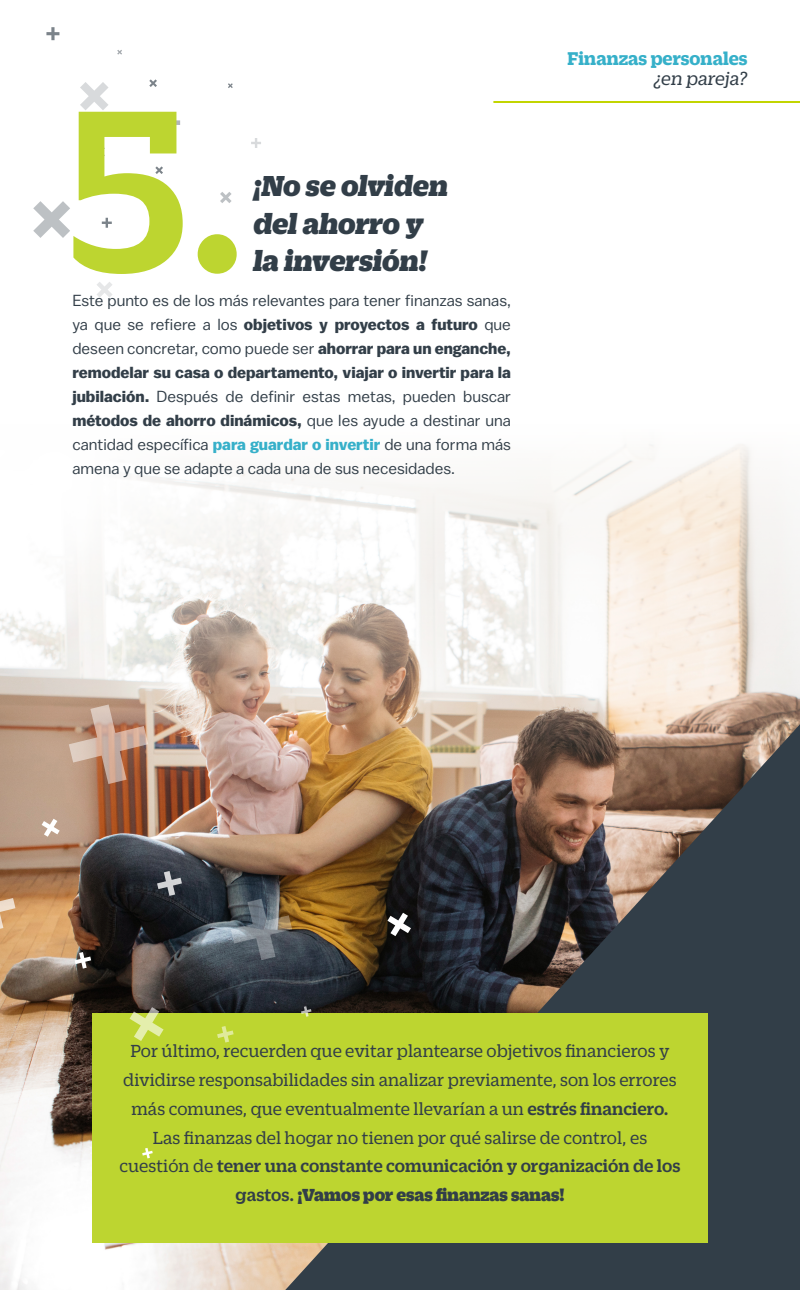
<style>
.page{position:relative;width:800px;height:1290px;background:#fff}
.page>*{position:absolute;margin:0;border:0;box-sizing:border-box;transform-origin:0 0}
.t1{font:500 250px "Duplicate Slab";color:#bdd530}
.t2{font:italic 800 31.3px/37.6px "Duplicate Slab";color:#323e48}
.t3{font:700 20px "Duplicate Slab";color:#36b0c9}
.t4{font:italic 20px "Duplicate Slab";color:#323e48}
.t5{font:18.9px/28.9px "Duplicate Slab";color:#323e48;text-align:center}
.t6{font:16px/24px "Balto";color:#323e48;text-align:justify}
.s1{font-weight:700}
.s2{font-weight:700;color:#36b0c9}
.s3{font-weight:500}
.s4{font-weight:800}
</style>
<div class="page">
<img style="left:0;top:1178px;width:285px;height:112px">
<img style="left:0;top:444px;width:800px;height:734px">
<svg style="left:80px;top:82px;width:29px;height:28px"></svg>
<svg style="left:33px;top:201px;width:37px;height:37px"></svg>
<svg style="left:97px;top:282px;width:15px;height:15px"></svg>
<svg style="left:93px;top:146px;width:12px;height:12px"></svg>
<svg style="left:150px;top:216px;width:21px;height:21px"></svg>
<svg style="left:228px;top:83px;width:5px;height:5px"></svg>
<svg style="left:117px;top:50px;width:5px;height:5px"></svg>
<svg style="left:155px;top:166px;width:8px;height:8px"></svg>
<svg style="left:149px;top:79px;width:8px;height:8px"></svg>
<svg style="left:220px;top:192px;width:12px;height:11px"></svg>
<svg style="left:161px;top:113px;width:19px;height:19px"></svg>
<svg style="left:46px;top:27px;width:13px;height:13px"></svg>
<svg style="left:251px;top:138px;width:10px;height:10px"></svg>
<svg style="left:102px;top:218px;width:10px;height:10px"></svg>
<img style="left:285px;top:724px;width:515px;height:566px">
<hr style="left:493px;top:101px;width:307px;height:2px;background:#c2d500">
<div style="left:92px;top:1013px;width:616px;height:229px;background:#bdd530"></div>
<svg style="left:231px;top:899px;width:61px;height:61px;background:#686d6f"></svg>
<svg style="left:69px;top:704px;width:79px;height:80px;background:#bc947e"></svg>
<svg style="left:157px;top:871px;width:25px;height:25px"></svg>
<svg style="left:0;top:886px;width:15px;height:44px"></svg>
<svg style="left:142px;top:1148px;width:11px;height:10px"></svg>
<svg style="left:301px;top:1006px;width:10px;height:11px"></svg>
<svg style="left:75px;top:952px;width:16px;height:17px"></svg>
<svg style="left:217px;top:1026px;width:17px;height:17px"></svg>
<svg style="left:130px;top:1007px;width:34px;height:34px"></svg>
<svg style="left:387px;top:913px;width:24px;height:23px"></svg>
<svg style="left:24px;top:1130px;width:18px;height:18px"></svg>
<svg style="left:42px;top:819px;width:18px;height:18px"></svg>
<h1 class="t1" style="left:65px;top:24px;width:184px">5.</h1>
<p class="t6" style="left:72px;top:288px;width:440px">Este punto es de los más relevantes para tener finanzas sanas, ya que se refiere a los <span class="s1">objetivos y proyectos a futuro</span> que deseen concretar, como puede ser <span class="s1">ahorrar para un enganche, remodelar su casa o departamento, viajar o invertir para la jubilación.</span> Después de definir estas metas, pueden buscar <span class="s1">métodos de ahorro dinámicos,</span> que les ayude a destinar una cantidad específica <span class="s2">para guardar o invertir</span> de una forma más amena y que se adapte a cada una de sus necesidades.</p>
<h2 class="t2" style="left:253px;top:164px;width:196px">¡No se olviden del ahorro y la inversión!</h2>
<p class="t3" style="left:568px;top:45px;width:181px">Finanzas personales</p>
<p class="t4" style="left:654px;top:66px;width:95px">¿en pareja?</p>
<p class="t5" style="left:119px;top:1035px;width:563px">Por último, recuerden que evitar plantearse objetivos financieros y dividirse responsabilidades sin analizar previamente, son los errores más comunes, que eventualmente llevarían a un <span class="s3">estrés financiero.<br></span>Las finanzas del hogar no tienen por qué salirse de control, es cuestión de <span class="s3">tener una constante comunicación y organización de los gastos.</span> <span class="s4">¡Vamos por esas finanzas sanas!</span></p>
</div>
